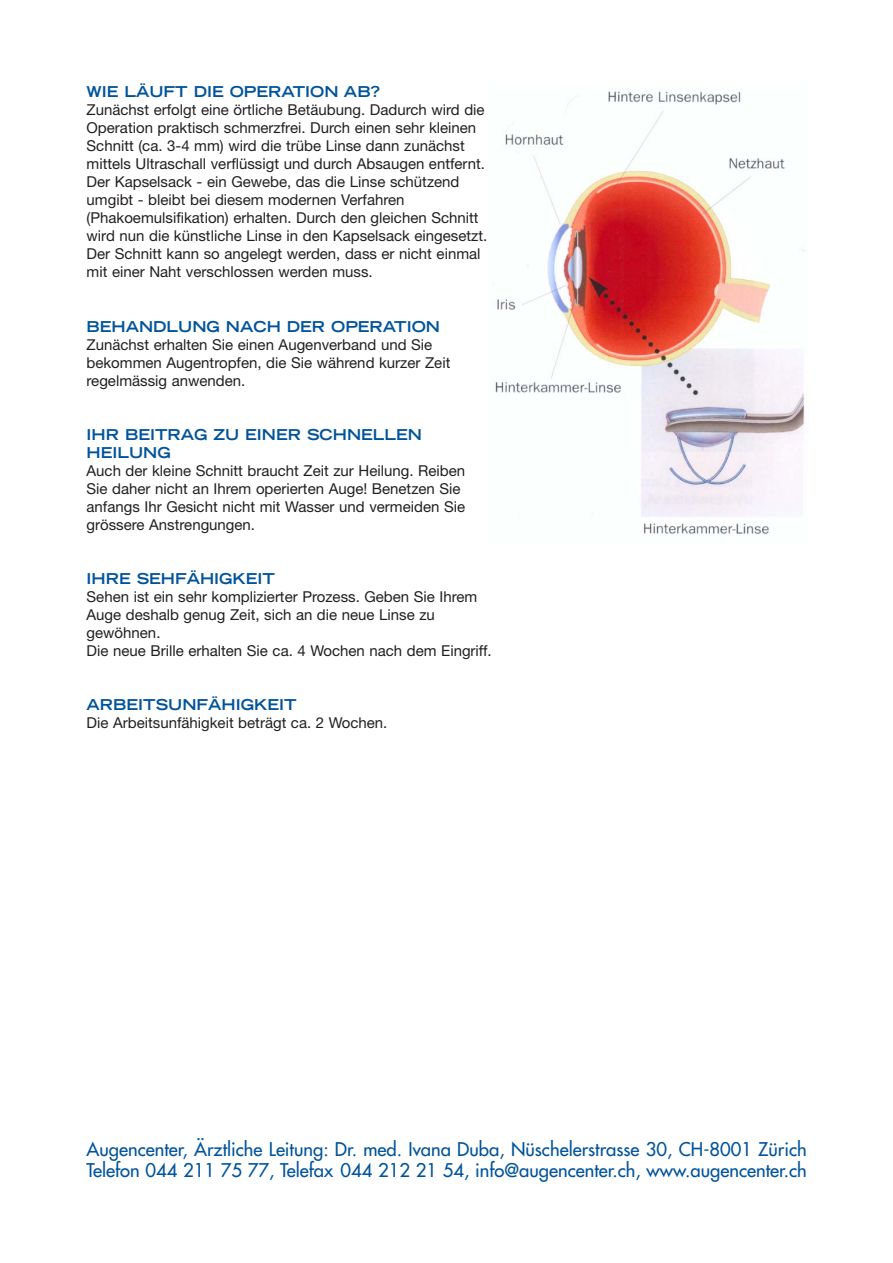
<style>
.page{position:relative;width:893px;height:1263px;background:#fff}
.page>*{position:absolute;margin:0;border:0;box-sizing:border-box;transform-origin:0 0}
.t1{font:18.45px/21px "Futura";color:#00539b}
.t2{font:15px/18px "Helvetica Neue";color:#231f20}
.t3{font:700 expanded 15px/18px "Trade Gothic LH";color:#00539b}
</style>
<div class="page">
<img style="left:493px;top:91px;width:313px;height:444px">
<p class="t3" style="left:87px;top:84px;width:295px">WIE LÄUFT DIE OPERATION AB?</p>
<p class="t2" style="left:87px;top:103px;width:402px">Zunächst erfolgt eine örtliche Betäubung. Dadurch wird die Operation praktisch schmerzfrei. Durch einen sehr kleinen Schnitt (ca. 3-4 mm) wird die trübe Linse dann zunächst mittels Ultraschall verflüssigt und durch Absaugen entfernt.<br>Der Kapselsack - ein Gewebe, das die Linse schützend umgibt - bleibt bei diesem modernen Verfahren (Phakoemulsifikation) erhalten. Durch den gleichen Schnitt wird nun die künstliche Linse in den Kapselsack eingesetzt.<br>Der Schnitt kann so angelegt werden, dass er nicht einmal mit einer Naht verschlossen werden muss.</p>
<p class="t3" style="left:87px;top:319px;width:355px">BEHANDLUNG NACH DER OPERATION</p>
<p class="t2" style="left:87px;top:337px;width:365px">Zunächst erhalten Sie einen Augenverband und Sie bekommen Augentropfen, die Sie während kurzer Zeit regelmässig anwenden.</p>
<p class="t3" style="left:87px;top:427px;width:337px">IHR BEITRAG ZU EINER SCHNELLEN<br>HEILUNG</p>
<p class="t2" style="left:87px;top:463px;width:380px">Auch der kleine Schnitt braucht Zeit zur Heilung. Reiben Sie daher nicht an Ihrem operierten Auge! Benetzen Sie anfangs Ihr Gesicht nicht mit Wasser und vermeiden Sie grössere Anstrengungen.</p>
<p class="t3" style="left:87px;top:571px;width:190px">IHRE SEHFÄHIGKEIT</p>
<p class="t2" style="left:87px;top:589px;width:406px">Sehen ist ein sehr komplizierter Prozess. Geben Sie Ihrem Auge deshalb genug Zeit, sich an die neue Linse zu gewöhnen.<br>Die neue Brille erhalten Sie ca. 4 Wochen nach dem Eingriff.</p>
<p class="t3" style="left:87px;top:697px;width:211px">ARBEITSUNFÄHIGKEIT</p>
<p class="t2" style="left:87px;top:715px;width:302px">Die Arbeitsunfähigkeit beträgt ca. 2 Wochen.</p>
<p class="t1" style="left:87px;top:1140px;width:721px">Augencenter, Ärztliche Leitung: Dr. med. Ivana Duba, Nüschelerstrasse 30, CH-8001 Zürich<br>Telefon 044 211 75 77, Telefax 044 212 21 54, info@augencenter.ch, www.augencenter.ch</p>
</div>
